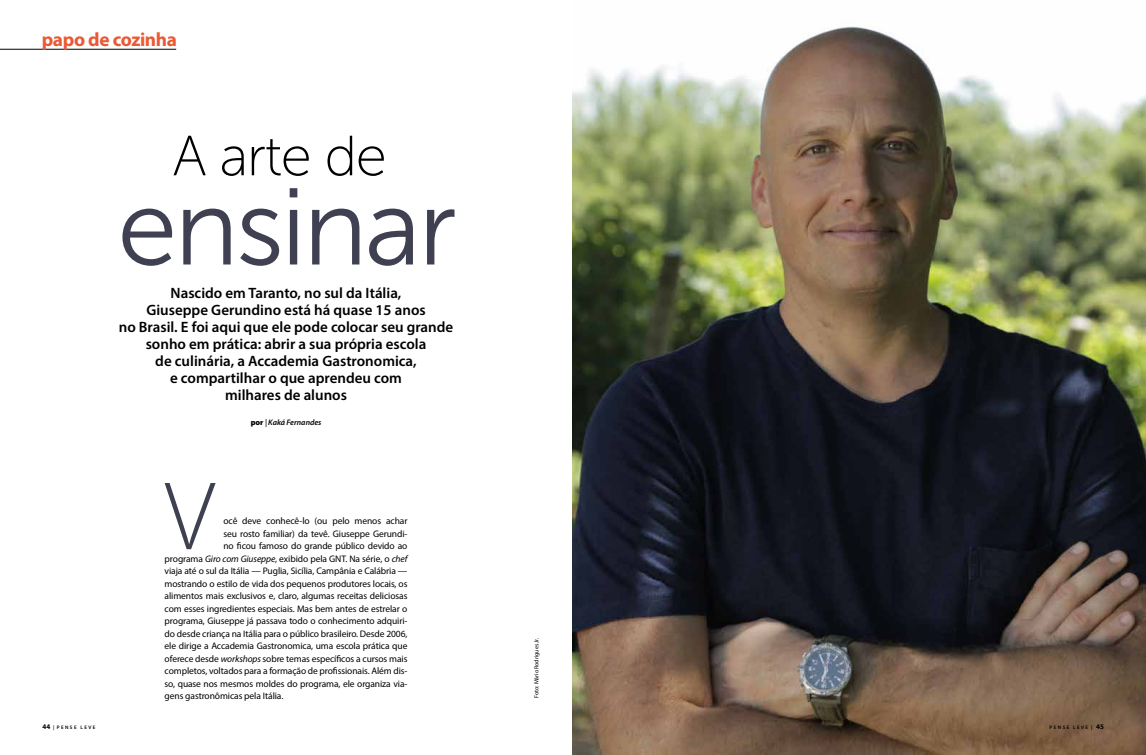
<style>
.page{position:relative;width:1146px;height:755px;background:#fff}
.page>*{position:absolute;margin:0;border:0;box-sizing:border-box;transform-origin:0 0}
.t1{font:108.4px "Museo Sans 300";letter-spacing:-.025em;color:#3f4152}
.t2{font:300 98.1px "Myriad Pro";color:#3f4152}
.t3{font:56.4px "Museo Sans 100";letter-spacing:-.025em;color:#000}
.t4{font:700 19.3px "Myriad Pro";letter-spacing:-.02em;color:#eb5934}
.t5{font:600 15px/17px "Myriad Pro";color:#000;text-align:center}
.t6{font:9.5px "Myriad Pro";letter-spacing:-.01em;color:#000}
.t7{font:italic 600 8px "Myriad Pro";color:#000}
.t8{font:6px "Myriad Pro";letter-spacing:-.01em;color:#000}
.t9{font:600 5px "Myriad Pro";letter-spacing:.29em;color:#000}
.s1{font-weight:900;font-style:normal}
.s2{font-weight:700;font-size:7px}
.s3{font-style:italic}
</style>
<div class="page">
<img style="left:573px;top:26px;width:572px;height:728px">
<hr style="left:0;top:49px;width:176px;height:1px;background:#000">
<h3 class="t4" style="left:42px;top:27px;width:137px">papo de cozinha</h3>
<h3 class="t3" style="left:172px;top:126px;width:216px">A arte de</h3>
<h1 class="t1" style="left:117px;top:168px;width:341px">ensinar</h1>
<p class="t5" style="left:119px;top:284px;width:336px">Nascido em Taranto, no sul da Itália,<br>Giuseppe Gerundino está há quase 15 anos<br>no Brasil. E foi aqui que ele pode colocar seu grande sonho em prática: abrir a sua própria escola<br>de culinária, a Accademia Gastronomica,<br>e compartilhar o que aprendeu com<br>milhares de alunos</p>
<p class="t7" style="left:251px;top:417px;width:72px"><span class="s1">por</span> | Kaká Fernandes</p>
<p class="t9" style="left:43px;top:723px;width:54px"><span class="s2">44</span> | PENSE LEVE</p>
<h2 class="t2" style="left:165px;top:462px;width:51px">V</h2>
<p class="t6" style="left:223px;top:514px;width:185px">ocê deve conhecê-lo (ou pelo menos achar</p>
<p class="t6" style="left:223px;top:527px;width:185px">seu rosto familiar) da tevê. Giuseppe Gerundi-</p>
<p class="t6" style="left:223px;top:539px;width:185px">no ficou famoso do grande público devido ao</p>
<p class="t6" style="left:165px;top:552px;width:244px">programa <span class="s3">Giro com Giuseppe</span>, exibido pela GNT. Na série, o <span class="s3">chef</span></p>
<p class="t6" style="left:165px;top:564px;width:244px">viaja até o sul da Itália — Puglia, Sicília, Campânia e Calábria —</p>
<p class="t6" style="left:165px;top:577px;width:244px">mostrando o estilo de vida dos pequenos produtores locais, os</p>
<p class="t6" style="left:165px;top:589px;width:244px">alimentos mais exclusivos e, claro, algumas receitas deliciosas</p>
<p class="t6" style="left:165px;top:602px;width:244px">com esses ingredientes especiais. Mas bem antes de estrelar o</p>
<p class="t6" style="left:165px;top:614px;width:244px">programa, Giuseppe já passava todo o conhecimento adquiri-</p>
<p class="t6" style="left:165px;top:627px;width:244px">do desde criança na Itália para o público brasileiro. Desde 2006,</p>
<p class="t6" style="left:165px;top:639px;width:244px">ele dirige a Accademia Gastronomica, uma escola prática que</p>
<p class="t6" style="left:165px;top:652px;width:244px">oferece desde <span class="s3">workshops</span> sobre temas específicos a cursos mais</p>
<p class="t6" style="left:165px;top:664px;width:244px">completos, voltados para a formação de profissionais. Além dis-</p>
<p class="t6" style="left:165px;top:677px;width:244px">so, quase nos mesmos moldes do programa, ele organiza via-</p>
<p class="t6" style="left:165px;top:689px;width:120px">gens gastronômicas pela Itália.</p>
<p class="t8" style="left:532px;top:697px;width:61px;rotate:-90deg">Foto: Mário Rodrigues Jr.</p>
<p class="t9" style="left:1049px;top:723px;width:56px">PENSE LEVE | <span class="s2">45</span></p>
</div>
